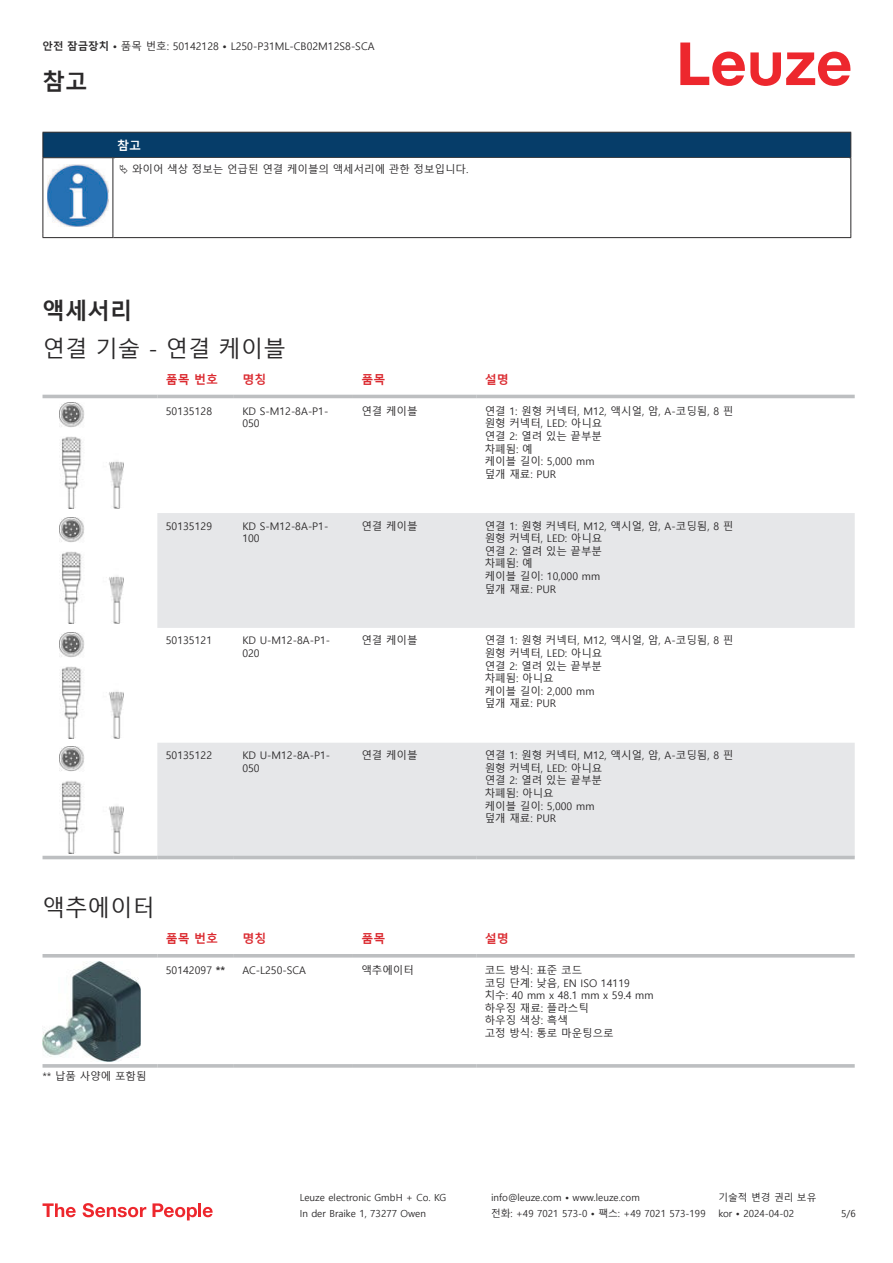
<style>
.page{position:relative;width:893px;height:1263px;background:#fff}
.page>*{position:absolute;margin:0;border:0;box-sizing:border-box;transform-origin:0 0}
.t1{font:22.5px "Malgun Gothic";color:#2b292a}
.t2{font:700 22.5px "Malgun Gothic";color:#2b292a}
.t3{font:700 12px "Malgun Gothic";color:#db2a30}
.t4{font:700 12px "Malgun Gothic";color:#fff}
.t5{font:10.5px/12.6px "Malgun Gothic";color:#2b292a}
.t6{font:9.75px "Malgun Gothic";color:#2b292a}
.s1{font-weight:700}
</style>
<div class="page">
<svg style="left:680px;top:43px;width:170px;height:43px"></svg>
<svg style="left:43px;top:394px;width:812px;height:466px"></svg>
<svg style="left:157px;top:513px;width:698px;height:343px;fill:#e6e7e9"></svg>
<hr style="left:43px;top:395px;width:114px;height:3px;background:#bdbfc1">
<hr style="left:157px;top:395px;width:77px;height:3px;background:#bdbfc1">
<hr style="left:234px;top:395px;width:119px;height:3px;background:#bdbfc1">
<hr style="left:353px;top:395px;width:123px;height:3px;background:#bdbfc1">
<hr style="left:476px;top:395px;width:379px;height:3px;background:#bdbfc1">
<hr style="left:43px;top:856px;width:114px;height:3px;background:#bdbfc1">
<hr style="left:157px;top:856px;width:77px;height:3px;background:#bdbfc1">
<hr style="left:234px;top:856px;width:119px;height:3px;background:#bdbfc1">
<hr style="left:353px;top:856px;width:123px;height:3px;background:#bdbfc1">
<hr style="left:476px;top:856px;width:379px;height:3px;background:#bdbfc1">
<img style="left:59px;top:402px;width:65px;height:107px">
<img style="left:59px;top:517px;width:65px;height:107px">
<img style="left:59px;top:632px;width:65px;height:106px">
<img style="left:59px;top:747px;width:65px;height:106px">
<svg style="left:43px;top:957px;width:812px;height:105px"></svg>
<hr style="left:43px;top:954px;width:114px;height:3px;background:#bdbfc1">
<hr style="left:157px;top:954px;width:77px;height:3px;background:#bdbfc1">
<hr style="left:234px;top:954px;width:119px;height:3px;background:#bdbfc1">
<hr style="left:353px;top:954px;width:123px;height:3px;background:#bdbfc1">
<hr style="left:476px;top:954px;width:379px;height:3px;background:#bdbfc1">
<svg style="left:43px;top:1064px;width:114px;height:4px"></svg>
<svg style="left:157px;top:1064px;width:77px;height:4px"></svg>
<svg style="left:234px;top:1064px;width:119px;height:4px"></svg>
<svg style="left:353px;top:1064px;width:123px;height:4px"></svg>
<svg style="left:476px;top:1064px;width:379px;height:4px;background:#c3c5c7"></svg>
<img style="left:43px;top:962px;width:97px;height:99px">
<svg style="left:43px;top:1203px;width:33px;height:14px"></svg>
<svg style="left:83px;top:1203px;width:63px;height:14px"></svg>
<svg style="left:153px;top:1203px;width:44px;height:17px"></svg>
<hr style="left:198px;top:1203px;width:3px;height:14px;background:#ed272d">
<svg style="left:203px;top:1207px;width:10px;height:10px"></svg>
<div style="left:43px;top:132px;width:808px;height:26px;background:#063d69"></div>
<hr style="left:113px;top:157px;width:738px;height:1px;background:#2b292a">
<hr style="left:43px;top:158px;width:1px;height:75px;background:#2b292a">
<hr style="left:113px;top:158px;width:1px;height:75px;background:#2b292a">
<hr style="left:850px;top:158px;width:1px;height:75px;background:#2b292a">
<hr style="left:43px;top:237px;width:70px;height:1px;background:#2b292a">
<hr style="left:113px;top:237px;width:738px;height:1px;background:#2b292a">
<img style="left:47px;top:164px;width:61px;height:63px">
<p class="t5" style="left:43px;top:40px;width:334px"><span class="s1">안전 잠금장치 •</span> 품목 번호: 50142128 <span class="s1">•</span> L250-P31ML-CB02M12S8-SCA</p>
<h1 class="t2" style="left:43px;top:69px;width:46px">참고</h1>
<p class="t4" style="left:117px;top:139px;width:25px">참고</p>
<p class="t5" style="left:132px;top:163px;width:338px">와이어 색상 정보는 언급된 연결 케이블의 액세서리에 관한 정보입니다.</p>
<h1 class="t2" style="left:43px;top:297px;width:91px">액세서리</h1>
<h1 class="t1" style="left:43px;top:336px;width:245px">연결 기술 - 연결 케이블</h1>
<p class="t3" style="left:166px;top:372px;width:54px">품목 번호</p>
<p class="t3" style="left:242px;top:372px;width:25px">명칭</p>
<p class="t3" style="left:361px;top:372px;width:25px">품목</p>
<p class="t3" style="left:485px;top:372px;width:25px">설명</p>
<p class="t5" style="left:166px;top:405px;width:48px">50135128</p>
<p class="t5" style="left:242px;top:405px;width:88px">KD S-M12-8A-P1-<br>050</p>
<p class="t5" style="left:361px;top:405px;width:58px">연결 케이블</p>
<p class="t5" style="left:485px;top:405px;width:250px">연결 1: 원형 커넥터, M12, 액시얼, 암, A-코딩됨, 8 핀 원형 커넥터, LED: 아니요<br>연결 2: 열려 있는 끝부분<br>차폐됨: 예<br>케이블 길이: 5,000 mm<br>덮개 재료: PUR</p>
<p class="t5" style="left:166px;top:520px;width:48px">50135129</p>
<p class="t5" style="left:242px;top:520px;width:88px">KD S-M12-8A-P1-<br>100</p>
<p class="t5" style="left:361px;top:520px;width:58px">연결 케이블</p>
<p class="t5" style="left:485px;top:520px;width:250px">연결 1: 원형 커넥터, M12, 액시얼, 암, A-코딩됨, 8 핀 원형 커넥터, LED: 아니요<br>연결 2: 열려 있는 끝부분<br>차폐됨: 예<br>케이블 길이: 10,000 mm<br>덮개 재료: PUR</p>
<p class="t5" style="left:166px;top:634px;width:48px">50135121</p>
<p class="t5" style="left:242px;top:634px;width:89px">KD U-M12-8A-P1-<br>020</p>
<p class="t5" style="left:361px;top:634px;width:58px">연결 케이블</p>
<p class="t5" style="left:485px;top:634px;width:250px">연결 1: 원형 커넥터, M12, 액시얼, 암, A-코딩됨, 8 핀 원형 커넥터, LED: 아니요<br>연결 2: 열려 있는 끝부분<br>차폐됨: 아니요<br>케이블 길이: 2,000 mm<br>덮개 재료: PUR</p>
<p class="t5" style="left:166px;top:749px;width:48px">50135122</p>
<p class="t5" style="left:242px;top:749px;width:89px">KD U-M12-8A-P1-<br>050</p>
<p class="t5" style="left:361px;top:749px;width:58px">연결 케이블</p>
<p class="t5" style="left:485px;top:749px;width:250px">연결 1: 원형 커넥터, M12, 액시얼, 암, A-코딩됨, 8 핀 원형 커넥터, LED: 아니요<br>연결 2: 열려 있는 끝부분<br>차폐됨: 아니요<br>케이블 길이: 5,000 mm<br>덮개 재료: PUR</p>
<h1 class="t1" style="left:43px;top:895px;width:114px">액추에이터</h1>
<p class="t5" style="left:43px;top:1070px;width:106px">** 납품 사양에 포함됨</p>
<p class="t3" style="left:166px;top:932px;width:54px">품목 번호</p>
<p class="t3" style="left:242px;top:932px;width:25px">명칭</p>
<p class="t3" style="left:361px;top:932px;width:25px">품목</p>
<p class="t3" style="left:485px;top:932px;width:25px">설명</p>
<p class="t5" style="left:166px;top:964px;width:61px">50142097 <span class="s1">**</span></p>
<p class="t5" style="left:242px;top:964px;width:65px">AC-L250-SCA</p>
<p class="t5" style="left:361px;top:964px;width:54px">액추에이터</p>
<p class="t5" style="left:485px;top:964px;width:170px">코드 방식: 표준 코드<br>코딩 단계: 낮음, EN ISO 14119 치수: 40 mm x 48.1 mm x 59.4 mm 하우징 재료: 플라스틱<br>하우징 색상: 흑색<br>고정 방식: 통로 마운팅으로</p>
<p class="t6" style="left:300px;top:1192px;width:148px">Leuze electronic GmbH + Co. KG</p>
<p class="t6" style="left:491px;top:1192px;width:150px">info@leuze.com • www.leuze.com</p>
<p class="t6" style="left:718px;top:1192px;width:100px">기술적 변경 권리 보유</p>
<p class="t6" style="left:300px;top:1208px;width:128px">In der Braike 1, 73277 Owen</p>
<p class="t6" style="left:491px;top:1208px;width:216px">전화: +49 7021 573-0 • 팩스: +49 7021 573-199</p>
<p class="t6" style="left:718px;top:1208px;width:77px">kor • 2024-04-02</p>
<p class="t6" style="left:841px;top:1208px;width:16px">5/6</p>
</div>
